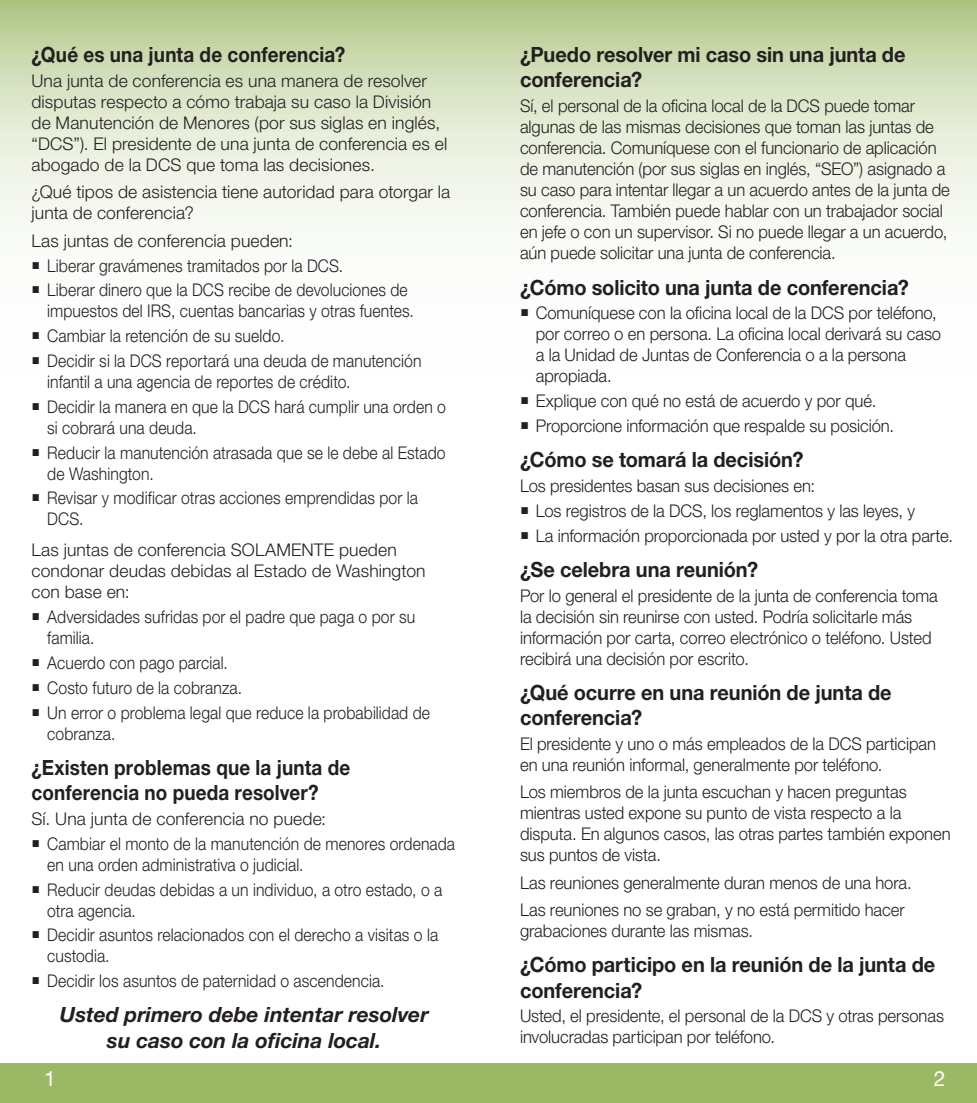
<style>
.page{position:relative;width:977px;height:1103px;background:#fff}
.page>*{position:absolute;margin:0;border:0;box-sizing:border-box;transform-origin:0 0}
.Subhead_1{font:700 21px/25.2px "Helvetica Neue LT Std";color:#231f20;scale:.95 1}
.Subhead_1-2{font:700 21px/25.2px "Helvetica Neue LT Std";color:#231f20;scale:.9 1}
.Body_text{font:italic 700 21px/25.2px "Helvetica Neue LT Std";color:#231f20;text-align:center}
.Body_text-2{font:700 21px/25.2px "Helvetica Neue LT Std";letter-spacing:-.005em;color:#231f20;scale:.95 1}
.Subhead_2{font:700 21px/25.2px "Helvetica Neue LT Std";letter-spacing:-.005em;color:#231f20;scale:.95 1}
.Subhead_2-2{font:21px "Helvetica Neue LT Std";color:#fff}
.Body_text-3{font:300 17.5px/21px "Helvetica Neue LT Std";letter-spacing:-.005em;color:#231f20;scale:.95 1}
.Hanging_indent{font:300 17.5px/21px "Helvetica Neue LT Std";letter-spacing:.005em;color:#231f20;scale:.9 1}
.Body_text-4{font:300 17.5px/21px "Helvetica Neue LT Std";letter-spacing:-.005em;color:#231f20}
.body_indent{font:300 17.5px/21px "Helvetica Neue LT Std";letter-spacing:-.005em;color:#231f20;scale:.95 1}
</style>
<div class="page">
<svg style="left:0;top:0;width:472px;height:229px"></svg>
<div style="left:0;top:1063px;width:504px;height:39px;background:#9bb865"></div>
<svg style="left:472px;top:0;width:504px;height:229px"></svg>
<div style="left:472px;top:1063px;width:504px;height:39px;background:#9bb865"></div>
<p class="Subhead_1-2" style="left:32px;top:42px;width:350px">¿Qué es una junta de conferencia?</p>
<p class="Body_text-4" style="left:32px;top:70px;width:417px">Una junta de conferencia es una manera de resolver disputas respecto a cómo trabaja su caso la División de Manutención de Menores (por sus siglas en inglés, “DCS”). El presidente de una junta de conferencia es el abogado de la DCS que toma las decisiones.</p>
<p class="Body_text-4" style="left:32px;top:181px;width:420px">¿Qué tipos de asistencia tiene autoridad para otorgar la junta de conferencia?</p>
<p class="Body_text-4" style="left:32px;top:230px;width:263px">Las juntas de conferencia pueden:</p>
<p class="Hanging_indent" style="left:32px;top:254px;width:348px">○ Liberar gravámenes tramitados por la DCS.</p>
<p class="Hanging_indent" style="left:47px;top:279px;width:409px;text-indent:-16px">○ Liberar dinero que la DCS recibe de devoluciones de impuestos del IRS, cuentas bancarias y otras fuentes.</p>
<p class="Hanging_indent" style="left:32px;top:325px;width:282px">○ Cambiar la retención de su sueldo.</p>
<p class="Hanging_indent" style="left:47px;top:350px;width:417px;text-indent:-16px">○ Decidir si la DCS reportará una deuda de manutención infantil a una agencia de reportes de crédito.</p>
<p class="Hanging_indent" style="left:47px;top:395px;width:444px;text-indent:-16px">○ Decidir la manera en que la DCS hará cumplir una orden o si cobrará una deuda.</p>
<p class="Hanging_indent" style="left:47px;top:441px;width:444px;text-indent:-16px">○ Reducir la manutención atrasada que se le debe al Estado de Washington.</p>
<p class="Hanging_indent" style="left:47px;top:487px;width:413px;text-indent:-16px">○ Revisar y modificar otras acciones emprendidas por la<br>DCS.</p>
<p class="Body_text-4" style="left:32px;top:539px;width:395px">Las juntas de conferencia SOLAMENTE pueden condonar deudas debidas al Estado de Washington con base en:</p>
<p class="Hanging_indent" style="left:47px;top:606px;width:410px;text-indent:-16px">○ Adversidades sufridas por el padre que paga o por su familia.</p>
<p class="Hanging_indent" style="left:32px;top:652px;width:220px">○ Acuerdo con pago parcial.</p>
<p class="Hanging_indent" style="left:32px;top:676px;width:235px">○ Costo futuro de la cobranza.</p>
<p class="Hanging_indent" style="left:47px;top:701px;width:427px;text-indent:-16px">○ Un error o problema legal que reduce la probabilidad de cobranza.</p>
<p class="Subhead_1-2" style="left:32px;top:754px;width:356px">¿Existen problemas que la junta de conferencia no pueda resolver?</p>
<p class="Body_text-4" style="left:32px;top:807px;width:296px">Sí. Una junta de conferencia no puede:</p>
<p class="Hanging_indent" style="left:47px;top:832px;width:454px;text-indent:-16px">○ Cambiar el monto de la manutención de menores ordenada en una orden administrativa o judicial.</p>
<p class="Hanging_indent" style="left:47px;top:878px;width:440px;text-indent:-16px">○ Reducir deudas debidas a un individuo, a otro estado, o a otra agencia.</p>
<p class="Hanging_indent" style="left:47px;top:924px;width:436px;text-indent:-16px">○ Decidir asuntos relacionados con el derecho a visitas o la custodia.</p>
<p class="Hanging_indent" style="left:32px;top:970px;width:394px">○ Decidir los asuntos de paternidad o ascendencia.</p>
<p class="Body_text" style="left:60px;top:1001px;width:370px">Usted primero debe intentar resolver su caso con la oficina local.</p>
<p class="Subhead_2-2" style="left:44px;top:1066px;width:13px">1</p>
<p class="Body_text-2" style="left:520px;top:42px;width:407px">¿Puedo resolver mi caso sin una junta de conferencia?</p>
<p class="Body_text-3" style="left:520px;top:95px;width:454px">Sí, el personal de la oficina local de la DCS puede tomar algunas de las mismas decisiones que toman las juntas de conferencia. Comuníquese con el funcionario de aplicación de manutención (por sus siglas en inglés, “SEO”) asignado a su caso para intentar llegar a un acuerdo antes de la junta de conferencia. También puede hablar con un trabajador social en jefe o con un supervisor. Si no puede llegar a un acuerdo, aún puede solicitar una junta de conferencia.</p>
<p class="Subhead_1" style="left:520px;top:274px;width:411px">¿Cómo solicito una junta de conferencia?</p>
<p class="body_indent" style="left:536px;top:302px;width:428px;text-indent:-16px">○ Comuníquese con la oficina local de la DCS por teléfono, por correo o en persona. La oficina local derivará su caso a la Unidad de Juntas de Conferencia o a la persona apropiada.</p>
<p class="body_indent" style="left:520px;top:390px;width:376px">○ Explique con qué no está de acuerdo y por qué.</p>
<p class="body_indent" style="left:520px;top:415px;width:395px">○ Proporcione información que respalde su posición.</p>
<p class="Subhead_1" style="left:520px;top:447px;width:300px">¿Cómo se tomará la decisión?</p>
<p class="Body_text-3" style="left:520px;top:475px;width:312px">Los presidentes basan sus decisiones en:</p>
<p class="Body_text-3" style="left:520px;top:500px;width:417px">○ Los registros de la DCS, los reglamentos y las leyes, y</p>
<p class="Body_text-3" style="left:520px;top:524px;width:457px">○ La información proporcionada por usted y por la otra parte.</p>
<p class="Subhead_1" style="left:520px;top:556px;width:252px">¿Se celebra una reunión?</p>
<p class="Body_text-3" style="left:520px;top:584px;width:441px">Por lo general el presidente de la junta de conferencia toma la decisión sin reunirse con usted. Podría solicitarle más información por carta, correo electrónico o teléfono. Usted recibirá una decisión por escrito.</p>
<p class="Subhead_2" style="left:520px;top:679px;width:393px">¿Qué ocurre en una reunión de junta de conferencia?</p>
<p class="Body_text-3" style="left:520px;top:733px;width:439px">El presidente y uno o más empleados de la DCS participan en una reunión informal, generalmente por teléfono.</p>
<p class="Body_text-3" style="left:520px;top:781px;width:455px">Los miembros de la junta escuchan y hacen preguntas mientras usted expone su punto de vista respecto a la disputa. En algunos casos, las otras partes también exponen sus puntos de vista.</p>
<p class="Body_text-3" style="left:520px;top:871px;width:414px">Las reuniones generalmente duran menos de una hora.</p>
<p class="Body_text-3" style="left:520px;top:899px;width:406px">Las reuniones no se graban, y no está permitido hacer grabaciones durante las mismas.</p>
<p class="Subhead_1" style="left:520px;top:951px;width:438px">¿Cómo participo en la reunión de la junta de conferencia?</p>
<p class="Body_text-3" style="left:520px;top:1005px;width:448px">Usted, el presidente, el personal de la DCS y otras personas involucradas participan por teléfono.</p>
<p class="Subhead_2-2" style="left:933px;top:1066px;width:13px">2</p>
</div>
